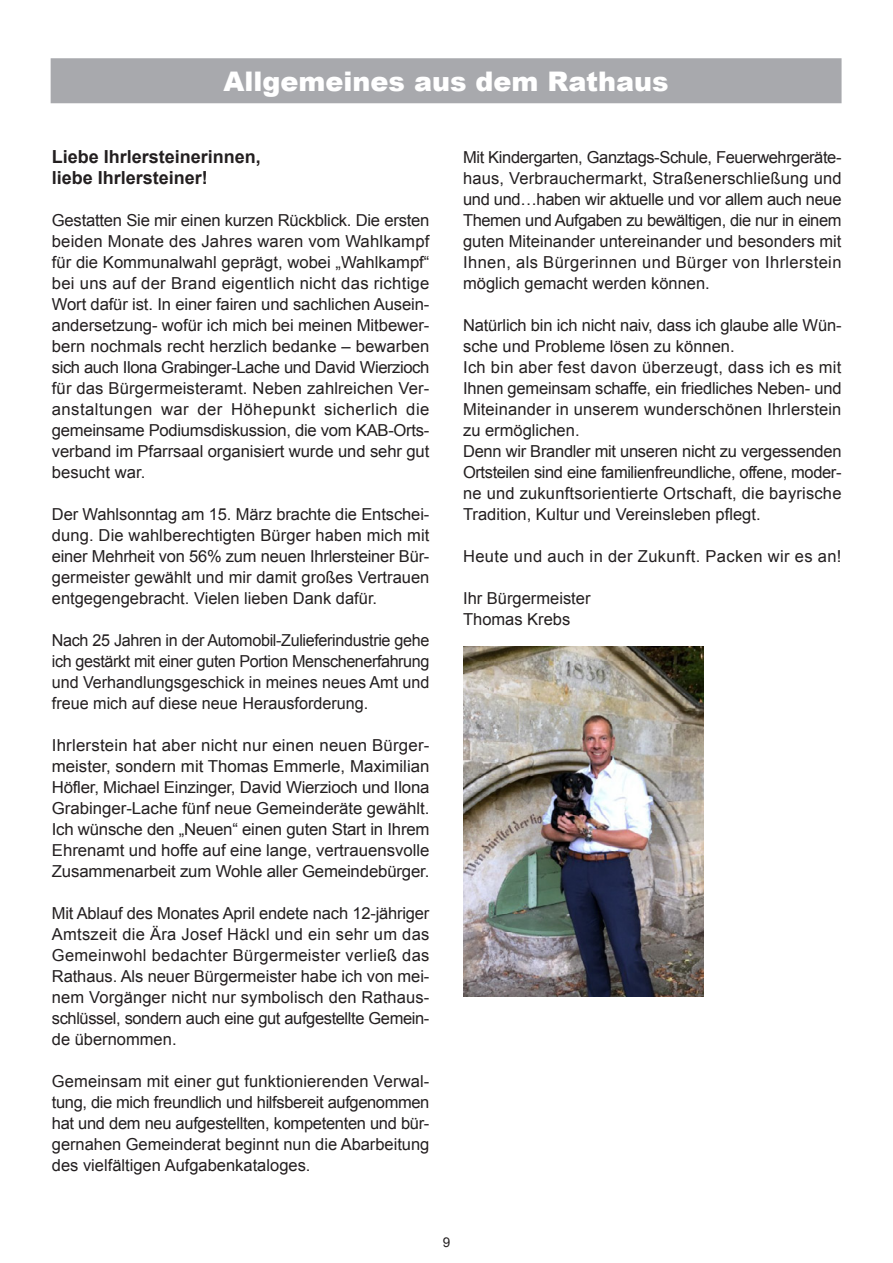
<style>
.page{position:relative;width:893px;height:1263px;background:#fff}
.page>*{position:absolute;margin:0;border:0;box-sizing:border-box;transform-origin:0 0}
.t1{font:900 27px "Arial";color:#fff}
.t2{font:700 18px/21px "Arial";color:#231f20}
.t3{font:16.5px/21px "Arial";color:#231f20;text-align:justify}
.t4{font:16.5px "Arial";letter-spacing:.025em;color:#231f20}
.t5{font:13.5px "Arial";color:#231f20}
</style>
<div class="page">
<div style="left:51px;top:58px;width:791px;height:45px;background:#a8a9ad"></div>
<img style="left:463px;top:646px;width:240px;height:351px">
<p class="t1" style="left:224px;top:61px;width:447px">Allgemeines aus dem Rathaus</p>
<p class="t2" style="left:52px;top:147px;width:211px">Liebe Ihrlersteinerinnen, liebe Ihrlersteiner!</p>
<p class="t3" style="left:52px;top:210px;width:379px">Gestatten Sie mir einen kurzen Rückblick. Die ersten beiden Monate des Jahres waren vom Wahlkampf für die Kommunalwahl geprägt, wobei „Wahlkampf“ bei uns auf der Brand eigentlich nicht das richtige Wort dafür ist. In einer fairen und sachlichen Ausein&shy;andersetzung- wofür ich mich bei meinen Mitbewer&shy;bern nochmals recht herzlich bedanke – bewarben sich auch Ilona Grabinger-Lache und David Wierzioch für das Bürgermeisteramt. Neben zahlreichen Ver&shy;anstaltungen war der Höhepunkt sicherlich die gemeinsame Podiumsdiskussion, die vom KAB-Orts&shy;verband im Pfarrsaal organisiert wurde und sehr gut besucht war.</p>
<p class="t3" style="left:52px;top:504px;width:379px">Der Wahlsonntag am 15. März brachte die Entschei&shy;dung. Die wahlberechtigten Bürger haben mich mit einer Mehrheit von 56% zum neuen Ihrlersteiner Bür&shy;germeister gewählt und mir damit großes Vertrauen entgegengebracht. Vielen lieben Dank dafür.</p>
<p class="t3" style="left:52px;top:630px;width:379px">Nach 25 Jahren in der Automobil-Zulieferindustrie gehe ich gestärkt mit einer guten Portion Menschenerfahrung und Verhandlungsgeschick in meines neues Amt und freue mich auf diese neue Herausforderung.</p>
<p class="t3" style="left:52px;top:735px;width:379px">Ihrlerstein hat aber nicht nur einen neuen Bürger&shy;meister, sondern mit Thomas Emmerle, Maximilian Höfler, Michael Einzinger, David Wierzioch und Ilona Grabinger-Lache fünf neue Gemeinderäte gewählt.<br>Ich wünsche den „Neuen“ einen guten Start in Ihrem Ehrenamt und hoffe auf eine lange, vertrauensvolle Zusammenarbeit zum Wohle aller Gemeindebürger.</p>
<p class="t3" style="left:52px;top:903px;width:379px">Mit Ablauf des Monates April endete nach 12-jähriger Amtszeit die Ära Josef Häckl und ein sehr um das Gemeinwohl bedachter Bürgermeister verließ das Rathaus. Als neuer Bürgermeister habe ich von mei&shy;nem Vorgänger nicht nur symbolisch den Rathaus&shy;schlüssel, sondern auch eine gut aufgestellte Gemein&shy;de übernommen.</p>
<p class="t3" style="left:52px;top:1071px;width:379px">Gemeinsam mit einer gut funktionierenden Verwal&shy;tung, die mich freundlich und hilfsbereit aufgenommen hat und dem neu aufgestellten, kompetenten und bür&shy;gernahen Gemeinderat beginnt nun die Abarbeitung des vielfältigen Aufgabenkataloges.</p>
<p class="t3" style="left:463px;top:147px;width:380px">Mit Kindergarten, Ganztags-Schule, Feuerwehrgeräte&shy;haus, Verbrauchermarkt, Straßenerschließung und und und…haben wir aktuelle und vor allem auch neue Themen und Aufgaben zu bewältigen, die nur in einem guten Miteinander untereinander und besonders mit Ihnen, als Bürgerinnen und Bürger von Ihrlerstein möglich gemacht werden können.</p>
<p class="t3" style="left:463px;top:315px;width:380px;text-align:left">Natürlich bin ich nicht naiv, dass ich glaube alle Wün&shy;sche und Probleme lösen zu können.<br>Ich bin aber fest davon überzeugt, dass ich es mit Ihnen gemeinsam schaffe, ein friedliches Neben- und Miteinander in unserem wunderschönen Ihrlerstein zu ermöglichen.<br>Denn wir Brandler mit unseren nicht zu vergessenden Ortsteilen sind eine familienfreundliche, offene, moder&shy;ne und zukunftsorientierte Ortschaft, die bayrische Tradition, Kultur und Vereinsleben pflegt.</p>
<p class="t4" style="left:463px;top:547px;width:380px">Heute und auch in der Zukunft. Packen wir es an!</p>
<p class="t3" style="left:463px;top:588px;width:129px">Ihr Bürgermeister<br>Thomas Krebs</p>
<p class="t5" style="left:443px;top:1235px;width:9px">9</p>
</div>
